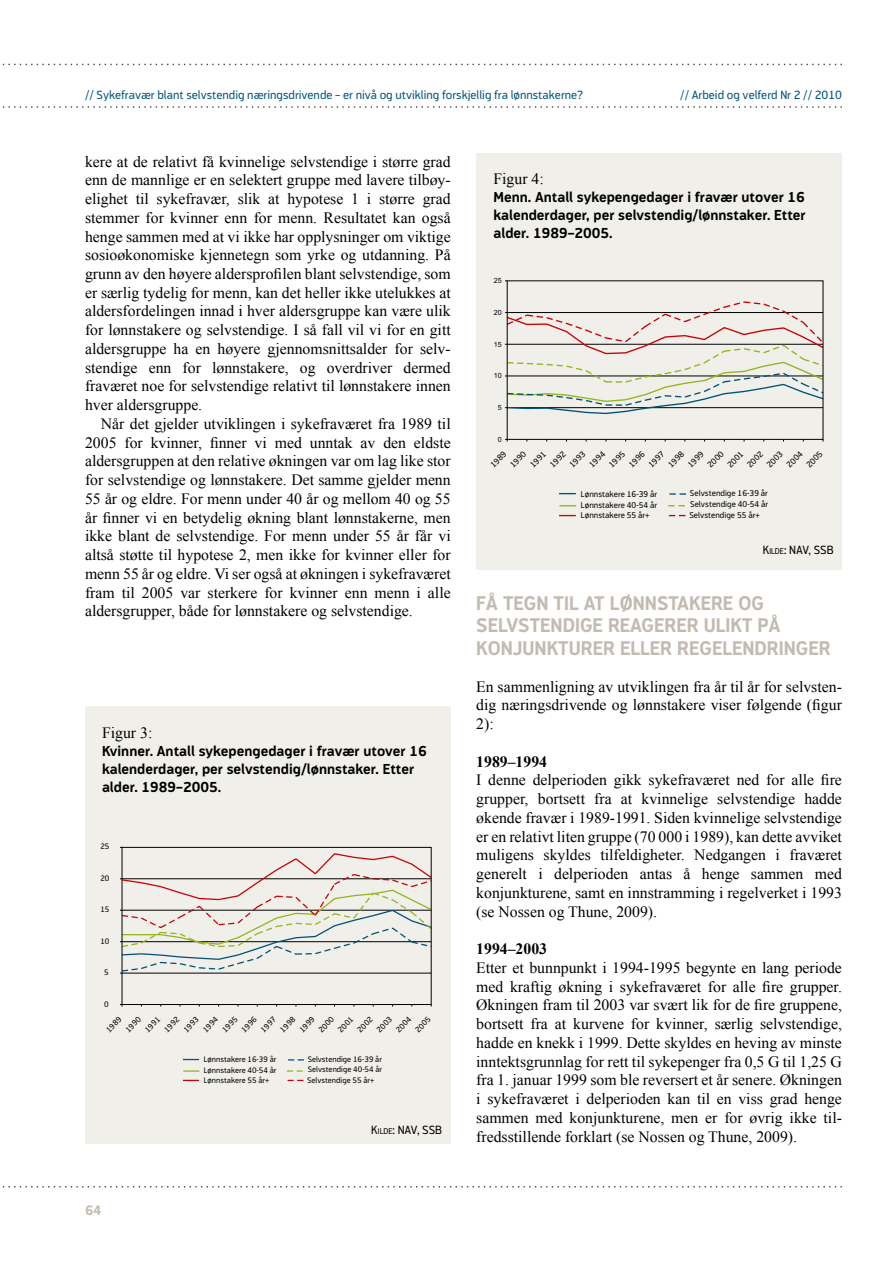
<style>
.page{position:relative;width:893px;height:1263px;background:#fff}
.page>*{position:absolute;margin:0;border:0;box-sizing:border-box;transform-origin:0 0}
.t1{font:700 19.5px/22.5px "Modus";color:#c2bbb1}
.t2{font:15.75px/18.8px "Times New Roman";color:#000;text-align:justify}
.t3{font:700 15.75px "Times New Roman";color:#000}
.t4{font:700 14.25px/18px "Modus";color:#000}
.t5{font:700 13.5px "Modus";color:#c2bbb1}
.t6{font:12px "Modus";color:#005377}
.t7{font:12px "Modus";color:#000}
.t8{font:8.4px/11.1px "Modus";color:#000}
.t9{font:7.95px/10.6px "Modus";color:#000}
.t10{font:7.2px "Arial";color:#020203}
.s1{font-size:8.4px}
</style>
<div class="page">
<svg style="left:2px;top:64px;width:840px;height:1px"></svg>
<svg style="left:2px;top:106px;width:840px;height:2px"></svg>
<svg style="left:2px;top:1186px;width:840px;height:1px"></svg>
<div style="left:85px;top:707px;width:366px;height:437px;background:#f0efea"></div>
<hr style="left:120px;top:973px;width:311px;height:1px;background:#000">
<svg style="left:120px;top:847px;width:312px;height:125px"></svg>
<svg style="left:183px;top:1059px;width:16px;height:1px"></svg>
<svg style="left:183px;top:1070px;width:16px;height:2px"></svg>
<svg style="left:183px;top:1080px;width:16px;height:1px"></svg>
<svg style="left:288px;top:1059px;width:16px;height:1px"></svg>
<svg style="left:287px;top:1070px;width:16px;height:2px"></svg>
<svg style="left:288px;top:1080px;width:16px;height:1px"></svg>
<div style="left:122px;top:847px;width:309px;height:158px;border:1px solid #000"></div>
<div style="left:476px;top:153px;width:366px;height:417px;background:#f0efea"></div>
<svg style="left:505px;top:300px;width:319px;height:115px"></svg>
<div style="left:507px;top:281px;width:316px;height:159px;border:1px solid #000"></div>
<svg style="left:559px;top:493px;width:17px;height:1px"></svg>
<svg style="left:559px;top:505px;width:17px;height:1px"></svg>
<svg style="left:559px;top:515px;width:17px;height:1px"></svg>
<svg style="left:669px;top:493px;width:17px;height:2px"></svg>
<svg style="left:668px;top:505px;width:17px;height:1px"></svg>
<svg style="left:669px;top:515px;width:17px;height:1px"></svg>
<p class="t6" style="left:85px;top:88px;width:500px">// Sykefravær blant selvstendig næringsdrivende – er nivå og utvikling forskjellig fra lønnstakerne?</p>
<p class="t6" style="left:680px;top:88px;width:163px">// Arbeid og velferd Nr 2 // 2010</p>
<p class="t2" style="left:85px;top:152px;width:367px">kere at de relativt få kvinnelige selvstendige i større grad enn de mannlige er en selektert gruppe med lavere tilbøy&shy;elighet til sykefravær, slik at hypotese 1 i større grad stemmer for kvinner enn for menn. Resultatet kan også henge sammen med at vi ikke har opplysninger om viktige sosioøkonomiske kjennetegn som yrke og utdanning. På grunn av den høyere aldersprofilen blant selvstendige, som er særlig tydelig for menn, kan det heller ikke utelukkes at aldersfordelingen innad i hver aldersgruppe kan være ulik for lønnstakere og selvstendige. I så fall vil vi for en gitt aldersgruppe ha en høyere gjennomsnittsalder for selv&shy;stendige enn for lønnstakere, og overdriver dermed fraværet noe for selvstendige relativt til lønnstakere innen hver aldersgruppe.</p>
<p class="t2" style="left:85px;top:414px;width:367px;text-indent:16px">Når det gjelder utviklingen i sykefraværet fra 1989 til 2005 for kvinner, finner vi med unntak av den eldste aldersgruppen at den relative økningen var om lag like stor for selvstendige og lønnstakere. Det samme gjelder menn 55 år og eldre. For menn under 40 år og mellom 40 og 55 år finner vi en betydelig økning blant lønnstakerne, men ikke blant de selvstendige. For menn under 55 år får vi altså støtte til hypotese 2, men ikke for kvinner eller for menn 55 år og eldre. Vi ser også at økningen i sykefraværet fram til 2005 var sterkere for kvinner enn menn i alle aldersgrupper, både for lønnstakere og selvstendige.</p>
<p class="t2" style="left:102px;top:723px;width:52px">Figur 3:</p>
<p class="t4" style="left:102px;top:742px;width:326px">Kvinner. Antall sykepengedager i fravær utover 16 kalenderdager, per selvstendig/lønnstaker. Etter alder. 1989–2005.</p>
<p class="t9" style="left:100px;top:841px;width:11px">25</p>
<p class="t9" style="left:100px;top:873px;width:11px">20</p>
<p class="t9" style="left:100px;top:904px;width:11px">15</p>
<p class="t9" style="left:100px;top:936px;width:11px">10</p>
<p class="t9" style="left:104px;top:967px;width:6px">5</p>
<p class="t9" style="left:104px;top:998px;width:6px">0</p>
<p class="t9" style="left:104px;top:1027px;width:20px;rotate:-45deg">1989</p>
<p class="t9" style="left:123px;top:1027px;width:20px;rotate:-45deg">1990</p>
<p class="t9" style="left:142px;top:1027px;width:20px;rotate:-45deg">1991</p>
<p class="t9" style="left:162px;top:1027px;width:20px;rotate:-45deg">1992</p>
<p class="t9" style="left:181px;top:1027px;width:20px;rotate:-45deg">1993</p>
<p class="t9" style="left:200px;top:1027px;width:20px;rotate:-45deg">1994</p>
<p class="t9" style="left:220px;top:1027px;width:20px;rotate:-45deg">1995</p>
<p class="t9" style="left:239px;top:1027px;width:20px;rotate:-45deg">1996</p>
<p class="t9" style="left:258px;top:1027px;width:20px;rotate:-45deg">1997</p>
<p class="t9" style="left:278px;top:1027px;width:20px;rotate:-45deg">1998</p>
<p class="t9" style="left:297px;top:1027px;width:20px;rotate:-45deg">1999</p>
<p class="t9" style="left:316px;top:1027px;width:20px;rotate:-45deg">2000</p>
<p class="t9" style="left:336px;top:1027px;width:20px;rotate:-45deg">2001</p>
<p class="t9" style="left:355px;top:1027px;width:20px;rotate:-45deg">2002</p>
<p class="t9" style="left:374px;top:1027px;width:20px;rotate:-45deg">2003</p>
<p class="t9" style="left:393px;top:1027px;width:20px;rotate:-45deg">2004</p>
<p class="t9" style="left:413px;top:1027px;width:20px;rotate:-45deg">2005</p>
<p class="t9" style="left:204px;top:1054px;width:74px;line-height:11.1px">Lønnstakere 16-39 år<br>Lønnstakere 40-54 år</p>
<p class="t9" style="left:204px;top:1075px;width:67px">Lønnstakere 55 år+</p>
<p class="t9" style="left:307px;top:1054px;width:76px;text-align:justify">Selvstendige 16-39 år Selvstendige 40-54 år Selvstendige 55 år+</p>
<p class="t5" style="left:85px;top:1203px;width:18px">64</p>
<p class="t7" style="left:371px;top:1123px;width:72px">K<span class="s1">ilde</span>: NAV, SSB</p>
<p class="t2" style="left:493px;top:169px;width:52px">Figur 4:</p>
<p class="t4" style="left:493px;top:188px;width:314px;text-align:justify">Menn. Antall sykepengedager i fravær utover 16 kalenderdager, per selvstendig/lønnstaker. Etter alder. 1989–2005.</p>
<p class="t10" style="left:494px;top:276px;width:9px">25</p>
<p class="t10" style="left:494px;top:308px;width:9px">20</p>
<p class="t10" style="left:494px;top:339px;width:9px">15</p>
<p class="t10" style="left:494px;top:371px;width:9px">10</p>
<p class="t10" style="left:498px;top:403px;width:5px">5</p>
<p class="t10" style="left:498px;top:434px;width:5px">0</p>
<p class="t8" style="left:488px;top:462px;width:21px;rotate:-45deg">1989</p>
<p class="t8" style="left:508px;top:462px;width:21px;rotate:-45deg">1990</p>
<p class="t8" style="left:527px;top:462px;width:21px;rotate:-45deg">1991</p>
<p class="t8" style="left:547px;top:462px;width:21px;rotate:-45deg">1992</p>
<p class="t8" style="left:567px;top:462px;width:21px;rotate:-45deg">1993</p>
<p class="t8" style="left:587px;top:462px;width:21px;rotate:-45deg">1994</p>
<p class="t8" style="left:606px;top:462px;width:21px;rotate:-45deg">1995</p>
<p class="t8" style="left:626px;top:462px;width:21px;rotate:-45deg">1996</p>
<p class="t8" style="left:646px;top:462px;width:21px;rotate:-45deg">1997</p>
<p class="t8" style="left:665px;top:462px;width:21px;rotate:-45deg">1998</p>
<p class="t8" style="left:685px;top:462px;width:21px;rotate:-45deg">1999</p>
<p class="t8" style="left:705px;top:462px;width:21px;rotate:-45deg">2000</p>
<p class="t8" style="left:725px;top:462px;width:21px;rotate:-45deg">2001</p>
<p class="t8" style="left:744px;top:462px;width:21px;rotate:-45deg">2002</p>
<p class="t8" style="left:764px;top:462px;width:21px;rotate:-45deg">2003</p>
<p class="t8" style="left:784px;top:462px;width:21px;rotate:-45deg">2004</p>
<p class="t8" style="left:804px;top:462px;width:21px;rotate:-45deg">2005</p>
<p class="t8" style="left:581px;top:488px;width:78px;line-height:11.6px">Lønnstakere 16-39 år<br>Lønnstakere 40-54 år</p>
<p class="t8" style="left:581px;top:510px;width:70px">Lønnstakere 55 år+</p>
<p class="t8" style="left:689px;top:488px;width:80px;text-align:justify">Selvstendige 16-39 år Selvstendige 40-54 år Selvstendige 55 år+</p>
<p class="t7" style="left:763px;top:543px;width:72px">K<span class="s1">ilde</span>: NAV, SSB</p>
<p class="t1" style="left:476px;top:592px;width:294px">FÅ TEGN TIL AT LØNNSTAKERE OG<br>SELVSTENDIGE REAGERER ULIKT PÅ<br>KONJUNKTURER ELLE</p>
<p class="t1" style="left:660px;top:637px;width:41px">R REGELE</p>
<p class="t1" style="left:742px;top:637px;width:90px">NDRINGER</p>
<p class="t2" style="left:476px;top:677px;width:367px">En sammenligning av utviklingen fra år til år for selvsten&shy;dig næringsdrivende og lønnstakere viser følgende (figur 2):</p>
<p class="t3" style="left:476px;top:750px;width:72px">1989–1994</p>
<p class="t2" style="left:476px;top:770px;width:367px">I denne delperioden gikk sykefraværet ned for alle fire grupper, bortsett fra at kvinnelige selvstendige hadde økende fravær i 1989-1991. Siden kvinnelige selvstendige er en relativt liten gruppe (70 000 i 1989), kan dette avviket muligens skyldes tilfeldigheter. Nedgangen i fraværet generelt i delperioden antas å henge sammen med konjunkturene, samt en innstramming i regelverket i 1993 (se Nossen og Thune, 2009).</p>
<p class="t3" style="left:476px;top:938px;width:72px">1994–2003</p>
<p class="t2" style="left:476px;top:958px;width:367px">Etter et bunnpunkt i 1994-1995 begynte en lang periode med kraftig økning i sykefraværet for alle fire grupper.<br>Økningen fram til 2003 var svært lik for de fire gruppene, bortsett fra at kurvene for kvinner, særlig selvstendige, hadde en knekk i 1999. Dette skyldes en heving av minste inntektsgrunnlag for rett til sykepenger fra 0,5 G til 1,25 G fra 1. januar 1999 som ble reversert et år senere. Økningen i sykefraværet i delperioden kan til en viss grad henge sammen med konjunkturene, men er for øvrig ikke til&shy;fredsstillende forklart (se Nossen og Thune, 2009).</p>
</div>
